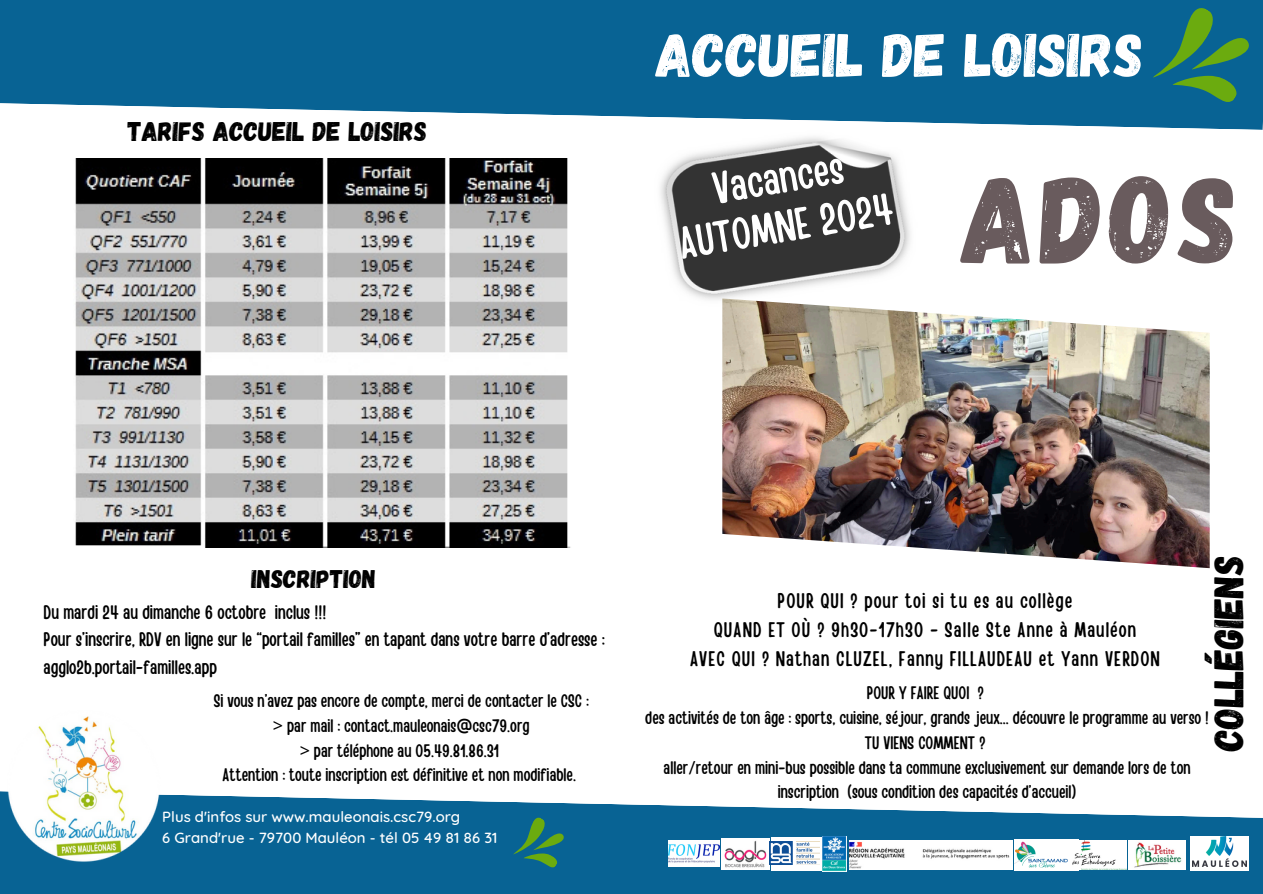
<style>
.page{position:relative;width:1263px;height:894px;background:#fff}
.page>*{position:absolute;margin:0;border:0;box-sizing:border-box;transform-origin:0 0}
.t1{font:123.45px "Gagalin";color:#695b5d}
.t2{font:61.5px "Gagalin";color:#fff}
.t3{font:44.4px/48.4px "Handy Casual Condensed";color:#fff;text-align:center}
.t4{font:41.25px "Gagalin";letter-spacing:-.01em;color:#000}
.t5{font:27px "Gagalin";color:#000}
.t6{font:25.5px "Gagalin";color:#000}
.t7{font:21px/29.2px "Handy Casual Condensed";letter-spacing:.05em;color:#000;text-align:center}
.t8{font:19.35px/27px "Handy Casual Condensed";color:#000}
.t9{font:18px/24.8px "Handy Casual Condensed";color:#000;text-align:center}
.t10{font:500 15px "Quicksand";color:#fff}
.s1{font-family:"Noto Sans"}
</style>
<div class="page">
<img style="left:660px;top:137px;width:250px;height:163px">
<svg style="left:0;top:0;width:1263px;height:130px;fill:#086394"></svg>
<svg style="left:1153px;top:4px;width:107px;height:112px"></svg>
<svg style="left:0;top:791px;width:1263px;height:102px;fill:#086394"></svg>
<img style="left:7px;top:716px;width:155px;height:146px">
<svg style="left:513px;top:815px;width:57px;height:59px"></svg>
<img style="left:1129px;top:839px;width:56px;height:30px">
<div style="left:1014px;top:839px;width:64px;height:31px;background:#fff"></div>
<img style="left:1013px;top:838px;width:57px;height:33px">
<img style="left:1072px;top:839px;width:54px;height:30px">
<img style="left:721px;top:838px;width:49px;height:31px">
<svg style="left:771px;top:837px;width:52px;height:33px"></svg>
<img style="left:770px;top:841px;width:49px;height:23px">
<svg style="left:1190px;top:835px;width:59px;height:35px"></svg>
<img style="left:823px;top:836px;width:23px;height:34px">
<img style="left:850px;top:840px;width:163px;height:29px">
<img style="left:668px;top:840px;width:51px;height:25px">
<img style="left:1192px;top:836px;width:54px;height:30px">
<img style="left:75px;top:159px;width:495px;height:388px">
<img style="left:722px;top:298px;width:488px;height:270px">
<p class="t5" style="left:128px;top:114px;width:301px">TARIFS ACCUEIL DE LOISIRS</p>
<p class="t2" style="left:656px;top:15px;width:489px">ACCUEIL de LOISIRS</p>
<p class="t3" style="left:667px;top:169px;width:218px;rotate:-9deg">Vacances<br>AUTOMNE 2024</p>
<p class="t1" style="left:961px;top:139px;width:278px">ADOS</p>
<p class="t6" style="left:252px;top:562px;width:126px">INSCRIPTION</p>
<p class="t8" style="left:44px;top:598px;width:563px">Du mardi 24 au dimanche 6 octobre inclus !!!<br>Pour s’inscrire, RDV en ligne sur le “portail familles” en tapant dans votre barre d’adresse : agglo2b.portail-familles.app</p>
<p class="t9" style="left:214px;top:687px;width:377px">Si vous n’avez pas encore de compte, merci de contacter le CSC : <span class="s1">&gt;</span> par mail : contact.mauleonais@csc79.org<br><span class="s1">&gt;</span> par téléphone au 05.49.81.86.31<br>Attention : toute inscription est définitive et non modifiable.</p>
<p class="t10" style="left:162px;top:806px;width:299px">Plus d'infos sur www.mauleonais.csc79.org</p>
<h1 class="t10" style="left:162px;top:827px;width:337px">6 Grand'rue - 79700 Mauléon - tél 05 49 81 86 31</h1>
<p class="t4" style="left:1202px;top:751px;width:198px;rotate:-90deg">Collégiens</p>
<p class="t7" style="left:690px;top:584px;width:472px">POUR QUI ? pour toi si tu es au collège<br>QUAND ET OÙ ? 9h30-17h30 - Salle Ste Anne à Mauléon<br>AVEC QUI ? Nathan CLUZEL, Fanny FILLAUDEAU et Yann VERDON</p>
<p class="t9" style="left:645px;top:679px;width:565px">POUR Y FAIRE QUOI ?<br>des activités de ton âge : sports, cuisine, séjour, grands jeux... découvre le programme au verso !<br>TU VIENS COMMENT ?<br>aller/retour en mini-bus possible dans ta commune exclusivement sur demande lors de ton inscription (sous condition des capacités d’accueil)</p>
</div>
